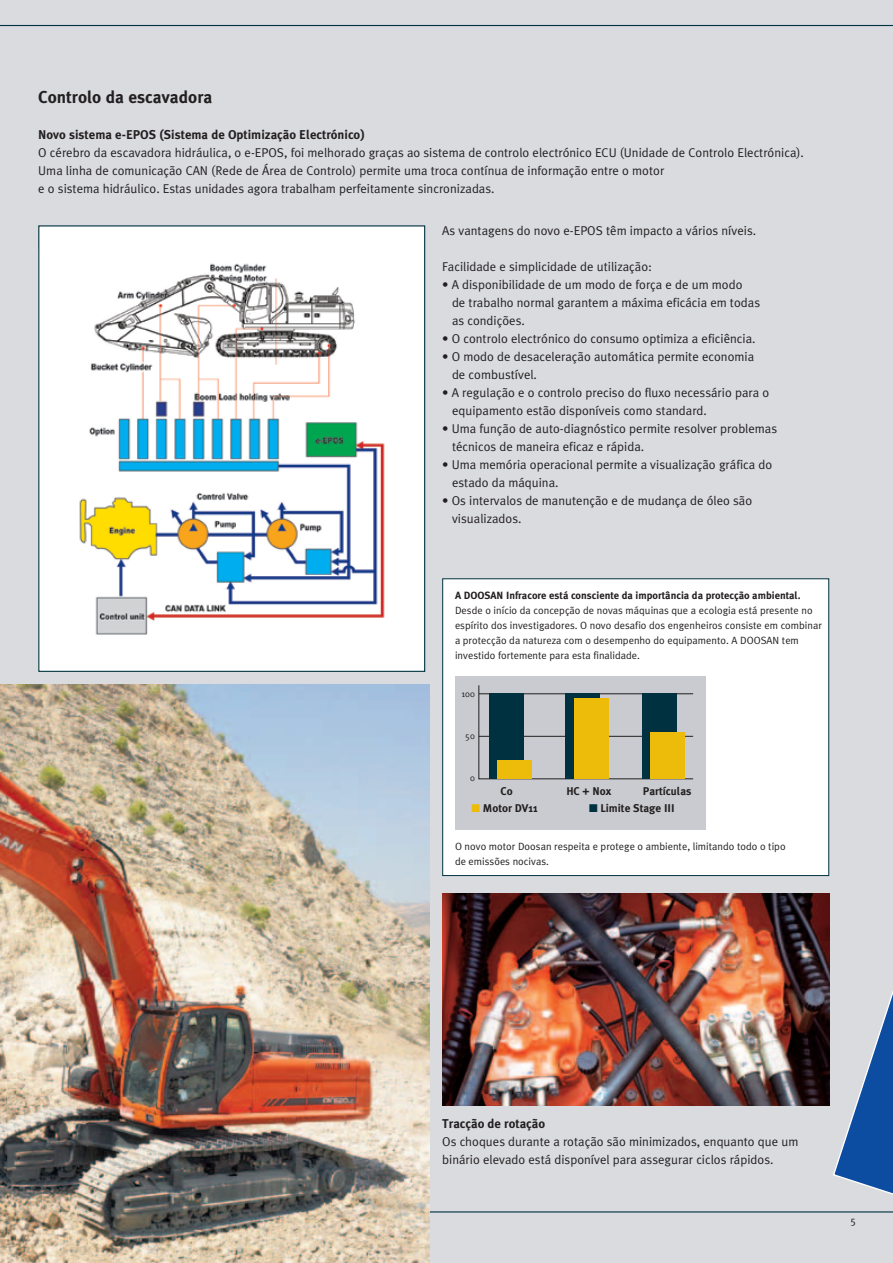
<style>
.page{position:relative;width:893px;height:1263px;background:#d9dbdf}
.page>*{position:absolute;margin:0;border:0;box-sizing:border-box;transform-origin:0 0}
.t1{font:700 17.25px "Meta Plus";color:#231f20}
.t2{font:12.75px/18px "Meta Plus Normal";color:#231f20}
.t3{font:700 12.75px "Meta Plus";color:#231f20}
.t4{font:700 11.25px "Meta Plus";color:#231f20}
.t5{font:10.5px/15px "Meta Plus Normal";color:#231f20}
.t6{font:700 10.5px "Meta Plus";color:#231f20}
.t7{font:9px "Meta Plus Normal";color:#231f20}
.s1{color:#edbc0a}
.s2{color:#003140}
</style>
<div class="page">
<hr style="left:0;top:25px;width:893px;height:1px;background:#003140">
<hr style="left:0;top:1211px;width:893px;height:1px;background:#003140">
<div style="left:39px;top:226px;width:386px;height:445px;background:#fff"></div>
<img style="left:79px;top:263px;width:306px;height:372px">
<img style="left:442px;top:893px;width:387px;height:213px">
<div style="left:442px;top:578px;width:387px;height:298px;background:#fff;border:1px solid #003140"></div>
<div style="left:455px;top:676px;width:251px;height:153px;background:#c9cbd0"></div>
<svg style="left:478px;top:685px;width:216px;height:94px"></svg>
<hr style="left:479px;top:693px;width:214px;height:1px;background:#231f20">
<hr style="left:479px;top:736px;width:214px;height:1px;background:#231f20">
<div style="left:489px;top:694px;width:34px;height:85px;background:#003140"></div>
<div style="left:497px;top:760px;width:34px;height:19px;background:#edbc0a"></div>
<div style="left:566px;top:694px;width:34px;height:85px;background:#003140"></div>
<div style="left:642px;top:694px;width:34px;height:85px;background:#003140"></div>
<div style="left:574px;top:698px;width:34px;height:81px;background:#edbc0a"></div>
<div style="left:651px;top:732px;width:34px;height:47px;background:#edbc0a"></div>
<img style="left:0;top:685px;width:429px;height:578px">
<svg style="left:833px;top:991px;width:60px;height:204px"></svg>
<h1 class="t1" style="left:38px;top:87px;width:176px">Controlo da escavadora</h1>
<p class="t3" style="left:38px;top:127px;width:328px">Novo sistema e-EPOS (Sistema de Optimização Electrónico)</p>
<p class="t2" style="left:38px;top:143px;width:767px">O cérebro da escavadora hidráulica, o e-EPOS, foi melhorado graças ao sistema de controlo electrónico ECU (Unidade de Controlo Electrónica).<br>Uma linha de comunicação CAN (Rede de Área de Controlo) permite uma troca contínua de informação entre o motor<br>e o sistema hidráulico. Estas unidades agora trabalham perfeitamente sincronizadas.</p>
<p class="t2" style="left:442px;top:221px;width:315px">As vantagens do novo e-EPOS têm impacto a vários níveis.</p>
<p class="t2" style="left:442px;top:257px;width:211px">Facilidade e simplicidade de utilização:</p>
<p class="t2" style="left:452px;top:275px;width:310px;text-indent:-10px">• A disponibilidade de um modo de força e de um modo<br>de trabalho normal garantem a máxima eficácia em todas as condições.</p>
<p class="t2" style="left:442px;top:329px;width:315px">• O controlo electrónico do consumo optimiza a eficiência.</p>
<p class="t2" style="left:452px;top:347px;width:304px;text-indent:-10px">• O modo de desaceleração automática permite economia de combustível.</p>
<p class="t2" style="left:452px;top:383px;width:319px;text-indent:-10px">• A regulação e o controlo preciso do fluxo necessário para o equipamento estão disponíveis como standard.</p>
<p class="t2" style="left:452px;top:419px;width:327px;text-indent:-10px">• Uma função de auto-diagnóstico permite resolver problemas técnicos de maneira eficaz e rápida.</p>
<p class="t2" style="left:452px;top:455px;width:322px;text-indent:-10px">• Uma memória operacional permite a visualização gráfica do estado da máquina.</p>
<p class="t2" style="left:452px;top:491px;width:302px;text-indent:-10px">• Os intervalos de manutenção e de mudança de óleo são visualizados.</p>
<p class="t6" style="left:455px;top:589px;width:347px">A DOOSAN Infracore está consciente da importância da protecção ambiental.</p>
<p class="t5" style="left:455px;top:603px;width:368px">Desde o início da concepção de novas máquinas que a ecologia está presente no espírito dos investigadores. O novo desafio dos engenheiros consiste em combinar a protecção da natureza com o desempenho do equipamento. A DOOSAN tem investido fortemente para esta finalidade.</p>
<p class="t7" style="left:462px;top:688px;width:15px">100</p>
<p class="t7" style="left:465px;top:730px;width:11px">50</p>
<p class="t7" style="left:470px;top:772px;width:6px">0</p>
<p class="t4" style="left:501px;top:785px;width:14px">Co</p>
<p class="t4" style="left:566px;top:785px;width:47px">HC + Nox</p>
<p class="t4" style="left:643px;top:785px;width:50px">Partículas</p>
<p class="t4" style="left:472px;top:801px;width:68px"><span class="s1">■</span> Motor DV11</p>
<p class="t4" style="left:589px;top:801px;width:87px"><span class="s2">■</span> Limite Stage III</p>
<p class="t5" style="left:455px;top:838px;width:332px">O novo motor Doosan respeita e protege o ambiente, limitando todo o tipo de emissões nocivas.</p>
<p class="t3" style="left:442px;top:1117px;width:104px">Tracção de rotação</p>
<p class="t2" style="left:442px;top:1133px;width:358px">Os choques durante a rotação são minimizados, enquanto que um binário elevado está disponível para assegurar ciclos rápidos.</p>
<p class="t5" style="left:850px;top:1213px;width:7px">5</p>
</div>
